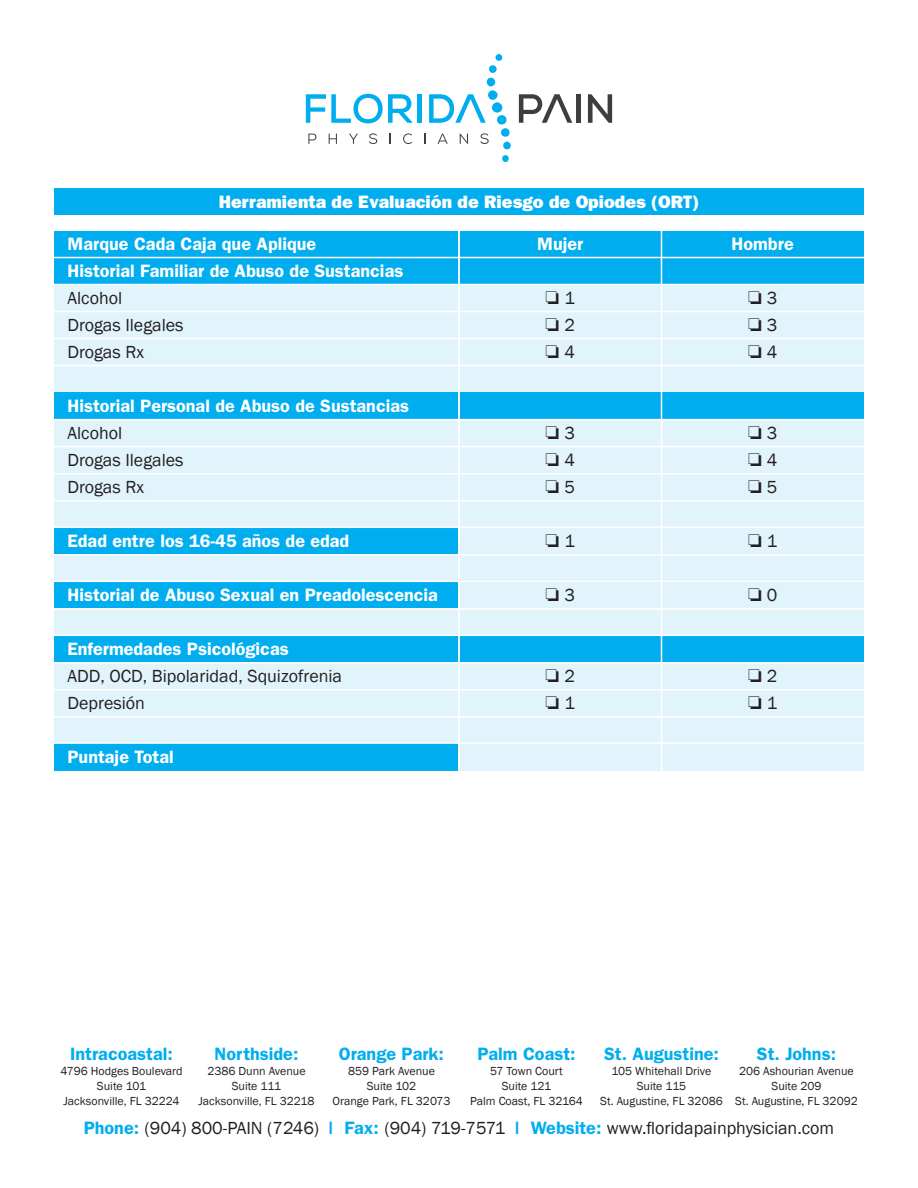
<style>
.page{position:relative;width:918px;height:1188px;background:#fff}
.page>*{position:absolute;margin:0;border:0;box-sizing:border-box;transform-origin:0 0}
.t1{font:18px "Franklin Gothic";color:#231f20}
.t2{font:600 18px "Franklin Gothic";color:#fff}
.t3{font:600 18px "Franklin Gothic";color:#00aeef}
.t4{font:800 18px "Franklin Gothic";color:#fff}
.t5{font:12px/15px "Franklin Gothic";color:#231f20;text-align:center}
.s1{font-weight:600;color:#00aeef}
</style>
<div class="page">
<div style="left:54px;top:284px;width:810px;height:487px;background:#e1f4fc"></div>
<div style="left:54px;top:527px;width:405px;height:28px;background:#00aeef"></div>
<div style="left:54px;top:581px;width:405px;height:28px;background:#00aeef"></div>
<div style="left:54px;top:635px;width:810px;height:28px;background:#00aeef"></div>
<div style="left:54px;top:743px;width:405px;height:28px;background:#00aeef"></div>
<hr style="left:54px;top:392px;width:810px;height:1px;background:#fff">
<div style="left:54px;top:393px;width:810px;height:27px;background:#00aeef"></div>
<div style="left:54px;top:231px;width:810px;height:54px;background:#00aeef"></div>
<div style="left:54px;top:188px;width:810px;height:27px;background:#00aeef"></div>
<svg style="left:308px;top:134px;width:9px;height:10px"></svg>
<svg style="left:329px;top:134px;width:8px;height:10px"></svg>
<svg style="left:349px;top:134px;width:9px;height:10px"></svg>
<svg style="left:369px;top:133px;width:8px;height:11px"></svg>
<svg style="left:403px;top:133px;width:9px;height:11px"></svg>
<svg style="left:437px;top:134px;width:11px;height:10px"></svg>
<svg style="left:460px;top:134px;width:8px;height:10px"></svg>
<svg style="left:480px;top:133px;width:9px;height:11px"></svg>
<svg style="left:306px;top:94px;width:107px;height:29px"></svg>
<div style="left:417px;top:94px;width:5px;height:29px;background:#00aeef"></div>
<svg style="left:429px;top:94px;width:57px;height:29px"></svg>
<svg style="left:519px;top:94px;width:53px;height:29px"></svg>
<div style="left:576px;top:94px;width:5px;height:29px;background:#3e3e3f"></div>
<svg style="left:588px;top:94px;width:24px;height:29px"></svg>
<div style="left:492px;top:102px;width:11px;height:11px;background:#00aeef;border-radius:50%"></div>
<div style="left:488px;top:90px;width:10px;height:10px;background:#00aeef;border-radius:50%"></div>
<div style="left:497px;top:115px;width:10px;height:10px;background:#00aeef;border-radius:50%"></div>
<div style="left:487px;top:78px;width:8px;height:8px;background:#00aeef;border-radius:50%"></div>
<div style="left:501px;top:128px;width:9px;height:9px;background:#00aeef;border-radius:50%"></div>
<div style="left:489px;top:65px;width:8px;height:8px;background:#00aeef;border-radius:50%"></div>
<div style="left:503px;top:142px;width:8px;height:7px;background:#00aeef;border-radius:50%"></div>
<div style="left:495px;top:54px;width:7px;height:7px;background:#00aeef;border-radius:50%"></div>
<div style="left:502px;top:155px;width:7px;height:7px;background:#00aeef;border-radius:50%"></div>
<hr style="left:54px;top:257px;width:810px;height:1px;background:#fff">
<hr style="left:54px;top:284px;width:810px;height:1px;background:#fff">
<hr style="left:54px;top:311px;width:810px;height:1px;background:#fff">
<hr style="left:54px;top:338px;width:810px;height:1px;background:#fff">
<hr style="left:54px;top:365px;width:810px;height:1px;background:#fff">
<hr style="left:54px;top:419px;width:810px;height:1px;background:#fff">
<hr style="left:54px;top:446px;width:810px;height:1px;background:#fff">
<hr style="left:54px;top:473px;width:810px;height:2px;background:#fff">
<hr style="left:54px;top:500px;width:810px;height:2px;background:#fff">
<hr style="left:54px;top:527px;width:810px;height:1px;background:#fff">
<hr style="left:54px;top:554px;width:810px;height:2px;background:#fff">
<hr style="left:54px;top:581px;width:810px;height:1px;background:#fff">
<hr style="left:54px;top:608px;width:810px;height:2px;background:#fff">
<hr style="left:54px;top:635px;width:810px;height:1px;background:#fff">
<hr style="left:54px;top:662px;width:810px;height:2px;background:#fff">
<hr style="left:54px;top:689px;width:810px;height:2px;background:#fff">
<hr style="left:54px;top:716px;width:810px;height:2px;background:#fff">
<hr style="left:54px;top:742px;width:810px;height:2px;background:#fff">
<hr style="left:458px;top:231px;width:2px;height:540px;background:#fff">
<hr style="left:661px;top:231px;width:1px;height:540px;background:#fff">
<h1 class="t4" style="left:219px;top:191px;width:482px">Herramienta de Evaluación de Riesgo de Opiodes (ORT)</h1>
<h1 class="t2" style="left:68px;top:233px;width:250px">Marque Cada Caja que Aplique</h1>
<h1 class="t2" style="left:537px;top:233px;width:48px">Mujer</h1>
<h1 class="t2" style="left:732px;top:233px;width:64px">Hombre</h1>
<h1 class="t2" style="left:68px;top:260px;width:337px">Historial Familiar de Abuso de Sustancias</h1>
<h1 class="t1" style="left:68px;top:287px;width:56px">Alcohol</h1>
<h1 class="t1" style="left:546px;top:287px;width:31px">□ 1</h1>
<h1 class="t1" style="left:748px;top:287px;width:31px">□ 3</h1>
<h1 class="t1" style="left:68px;top:314px;width:118px">Drogas Ilegales</h1>
<h1 class="t1" style="left:546px;top:314px;width:31px">□ 2</h1>
<h1 class="t1" style="left:748px;top:314px;width:31px">□ 3</h1>
<h1 class="t1" style="left:68px;top:341px;width:78px">Drogas Rx</h1>
<h1 class="t1" style="left:546px;top:341px;width:31px">□ 4</h1>
<h1 class="t1" style="left:748px;top:341px;width:31px">□ 4</h1>
<h1 class="t2" style="left:68px;top:395px;width:343px">Historial Personal de Abuso de Sustancias</h1>
<h1 class="t1" style="left:68px;top:422px;width:56px">Alcohol</h1>
<h1 class="t1" style="left:546px;top:422px;width:31px">□ 3</h1>
<h1 class="t1" style="left:748px;top:422px;width:31px">□ 3</h1>
<h1 class="t1" style="left:68px;top:449px;width:118px">Drogas Ilegales</h1>
<h1 class="t1" style="left:546px;top:449px;width:31px">□ 4</h1>
<h1 class="t1" style="left:748px;top:449px;width:31px">□ 4</h1>
<h1 class="t1" style="left:68px;top:476px;width:78px">Drogas Rx</h1>
<h1 class="t1" style="left:546px;top:476px;width:31px">□ 5</h1>
<h1 class="t1" style="left:748px;top:476px;width:31px">□ 5</h1>
<h1 class="t2" style="left:68px;top:530px;width:283px">Edad entre los 16-45 años de edad</h1>
<h1 class="t1" style="left:546px;top:530px;width:31px">□ 1</h1>
<h1 class="t1" style="left:748px;top:530px;width:31px">□ 1</h1>
<h1 class="t2" style="left:68px;top:584px;width:372px">Historial de Abuso Sexual en Preadolescencia</h1>
<h1 class="t1" style="left:546px;top:584px;width:31px">□ 3</h1>
<h1 class="t1" style="left:748px;top:584px;width:31px">□ 0</h1>
<h1 class="t2" style="left:68px;top:638px;width:223px">Enfermedades Psicológicas</h1>
<h1 class="t1" style="left:68px;top:665px;width:276px">ADD, OCD, Bipolaridad, Squizofrenia</h1>
<h1 class="t1" style="left:546px;top:665px;width:31px">□ 2</h1>
<h1 class="t1" style="left:748px;top:665px;width:31px">□ 2</h1>
<h1 class="t1" style="left:68px;top:692px;width:79px">Depresión</h1>
<h1 class="t1" style="left:546px;top:692px;width:31px">□ 1</h1>
<h1 class="t1" style="left:748px;top:692px;width:31px">□ 1</h1>
<h1 class="t2" style="left:68px;top:746px;width:108px">Puntaje Total</h1>
<h1 class="t3" style="left:70px;top:1043px;width:104px">Intracoastal:</h1>
<p class="t5" style="left:60px;top:1064px;width:124px">4796 Hodges Boulevard<br>Suite 101<br>Jacksonville, FL 32224</p>
<h1 class="t3" style="left:215px;top:1043px;width:85px">Northside:</h1>
<p class="t5" style="left:198px;top:1064px;width:118px">2386 Dunn Avenue<br>Suite 111<br>Jacksonville, FL 32218</p>
<h1 class="t3" style="left:339px;top:1043px;width:107px">Orange Park:</h1>
<p class="t5" style="left:333px;top:1064px;width:119px">859 Park Avenue<br>Suite 102<br>Orange Park, FL 32073</p>
<h1 class="t3" style="left:477px;top:1043px;width:100px">Palm Coast:</h1>
<p class="t5" style="left:470px;top:1064px;width:114px">57 Town Court<br>Suite 121<br>Palm Coast, FL 32164</p>
<h1 class="t3" style="left:604px;top:1043px;width:116px">St. Augustine:</h1>
<p class="t5" style="left:600px;top:1064px;width:124px">105 Whitehall Drive<br>Suite 115<br>St. Augustine, FL 32086</p>
<h1 class="t3" style="left:757px;top:1043px;width:81px">St. Johns:</h1>
<p class="t5" style="left:735px;top:1064px;width:124px">206 Ashourian Avenue<br>Suite 209<br>St. Augustine, FL 32092</p>
<h1 class="t1" style="left:84px;top:1117px;width:752px"><span class="s1">Phone:</span> (904) 800-PAIN (7246) <span class="s1">| Fax:</span> (904) 719-7571 <span class="s1">| Website:</span> www.floridapainphysician.com</h1>
</div>
